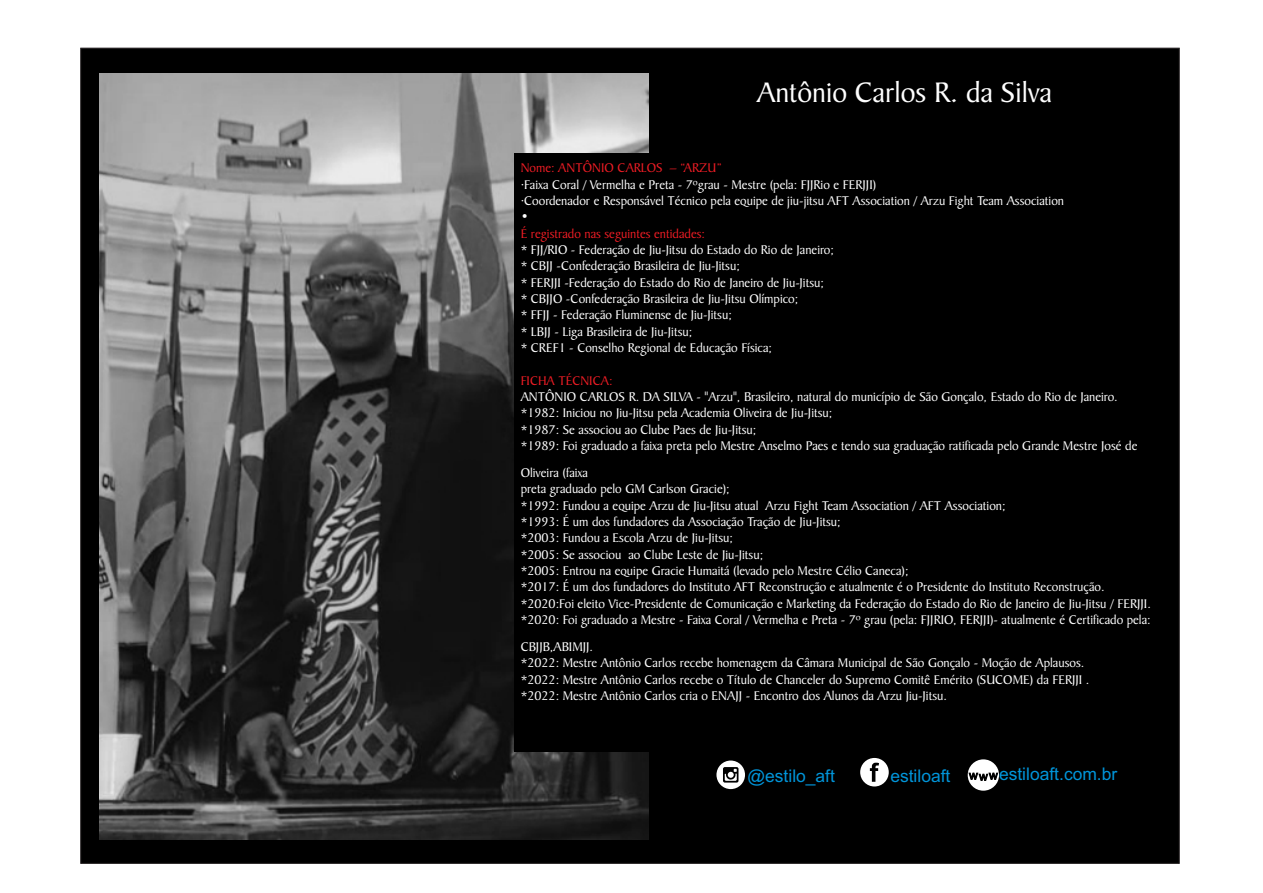
<style>
.page{position:relative;width:1263px;height:893px;background:#fff}
.page>*{position:absolute;margin:0;border:0;box-sizing:border-box;transform-origin:0 0}
.t1{font:30.3px "Baker Signet BT";color:#fff}
.t2{font:17.4px "Arial";color:#0095da}
.t3{font:13.5px/16.4px "Baker Signet BT";color:#fff}
.t4{font:13.5px "Baker Signet BT";color:#ed1c24}
.s1{font-size:12.15px;color:#000}
</style>
<div class="page">
<div style="left:80px;top:48px;width:1099px;height:816px;background:#000"></div>
<img style="left:100px;top:74px;width:549px;height:765px">
<div style="left:514px;top:153px;width:661px;height:599px;background:#000"></div>
<div style="left:860px;top:758px;width:29px;height:28px;background:#fff;border-radius:50%"></div>
<svg style="left:870px;top:763px;width:9px;height:19px"></svg>
<div style="left:716px;top:760px;width:29px;height:29px;background:#fff;border-radius:50%"></div>
<svg style="left:723px;top:767px;width:15px;height:16px"></svg>
<div style="left:968px;top:759px;width:31px;height:32px;background:#fff;border-radius:50%"></div>
<p class="t4" style="left:521px;top:163px;width:203px">Nome: ANTÔNIO CARLOS – “ARZU”</p>
<h1 class="t1" style="left:757px;top:81px;width:296px">Antônio Carlos R. da Silva</h1>
<p class="t3" style="left:521px;top:178px;width:545px">·Faixa Coral / Vermelha e Preta - 7ºgrau - Mestre (pela: FJJRio e FERJJI)<br>·Coordenador e Responsável Técnico pela equipe de jiu-jitsu AFT Association / Arzu Fight Team Association</p>
<p class="t3" style="left:521px;top:243px;width:315px">* FJJ/RIO - Federação de Jiu-Jitsu do Estado do Rio de Janeiro; * CBJJ -Confederação Brasileira de Jiu-Jitsu;<br>* FERJJI -Federação do Estado do Rio de Janeiro de Jiu-Jitsu; * CBJJO -Confederação Brasileira de Jiu-Jitsu Olímpico;<br>* FFJJ - Federação Fluminense de Jiu-Jitsu;<br>* LBJJ - Liga Brasileira de Jiu-Jitsu;<br>* CREF1 - Conselho Regional de Educação Física;</p>
<p class="t3" style="left:521px;top:390px;width:618px">ANTÔNIO CARLOS R. DA SILVA - "Arzu", Brasileiro, natural do município de São Gonçalo, Estado do Rio de Janeiro. *1982: Iniciou no Jiu-Jitsu pela Academia Oliveira de Jiu-Jitsu;<br>*1987: Se associou ao Clube Paes de Jiu-Jitsu;<br>*1989: Foi graduado a faixa preta pelo Mestre Anselmo Paes e tendo sua graduação ratificada pelo Grande Mestre José de</p>
<p class="t3" style="left:521px;top:466px;width:632px">Oliveira (faixa<br>preta graduado pelo GM Carlson Gracie);<br>*1992: Fundou a equipe Arzu de Jiu-Jitsu atual Arzu Fight Team Association / AFT Association;<br>*1993: É um dos fundadores da Associação Tração de Jiu-Jitsu;<br>*2003: Fundou a Escola Arzu de Jiu-Jitsu;<br>*2005: Se associou ao Clube Leste de Jiu-Jitsu;<br>*2005: Entrou na equipe Gracie Humaitá (levado pelo Mestre Célio Caneca);<br>*2017: É um dos fundadores do Instituto AFT Reconstrução e atualmente é o Presidente do Instituto Reconstrução. *2020:Foi eleito Vice-Presidente de Comunicação e Marketing da Federação do Estado do Rio de Janeiro de Jiu-Jitsu / FERJJI. *2020: Foi graduado a Mestre - Faixa Coral / Vermelha e Preta - 7º grau (pela: FJJRIO, FERJJI)- atualmente é Certificado pela:</p>
<p class="t3" style="left:521px;top:640px;width:570px">CBJJB,ABIMJJ.<br>*2022: Mestre Antônio Carlos recebe homenagem da Câmara Municipal de São Gonçalo - Moção de Aplausos. *2022: Mestre Antônio Carlos recebe o Título de Chanceler do Supremo Comitê Emérito (SUCOME) da FERJJI . *2022: Mestre Antônio Carlos cria o ENAJJ - Encontro dos Alunos da Arzu Jiu-Jitsu.</p>
<p class="t4" style="left:521px;top:228px;width:186px">É registrado nas seguintes entidades:</p>
<p class="t4" style="left:521px;top:375px;width:94px">FICHA TÉCNICA:</p>
<p class="t2" style="left:747px;top:769px;width:89px">@estilo_aft</p>
<p class="t2" style="left:890px;top:767px;width:228px">estiloaft <span class="s1">www</span>estiloaft.com.br</p>
</div>
